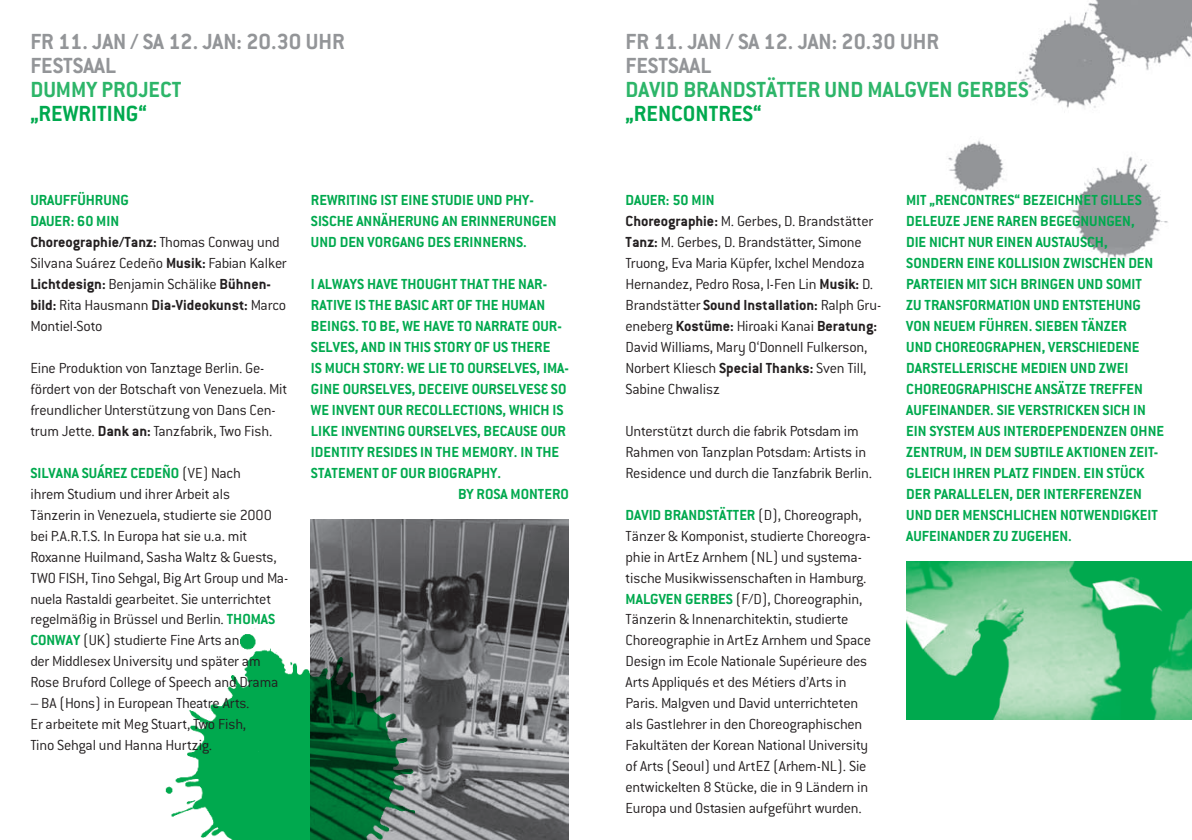
<style>
.page{position:relative;width:1192px;height:840px;background:#fff}
.page>*{position:absolute;margin:0;border:0;box-sizing:border-box;transform-origin:0 0}
.t1{font:700 24px/24px "Conduit ITC";color:#939598}
.t2{font:700 24px "Conduit ITC";color:#2db569}
.t3{font:700 24px "Conduit ITC";color:#00a94e}
.t4{font:300 16px/21px "Conduit ITC";letter-spacing:-.015em;color:#231f20}
.t5{font:700 16px/21px "Conduit ITC";color:#00a94e}
.s1{font-weight:700;color:#00a94e}
.s2{font-weight:700}
</style>
<div class="page">
<img style="left:948px;top:0;width:244px;height:261px">
<img style="left:311px;top:520px;width:258px;height:320px">
<img style="left:906px;top:562px;width:286px;height:157px">
<img style="left:165px;top:624px;width:249px;height:216px">
<h1 class="t1" style="left:30px;top:29px;width:316px">FR 11. JAN / SA 12. JAN: 2O.3O UHR<br>FESTSAAL</h1>
<h1 class="t2" style="left:30px;top:75px;width:141px">DUMMY PROJECT</h1>
<h1 class="t3" style="left:30px;top:99px;width:45px">„REWRITING</h1>
<h1 class="t3" style="left:139px;top:99px;width:10px">“</h1>
<p class="t4" style="left:30px;top:190px;width:258px"><span class="s1">URAUFFÜHRUNG<br>DAUER: 60 MIN<br></span><span class="s2">CHOREOGRAPHIE/TANZ:</span> Thomas Conway und<br>Silvana Suárez Cedeño <span class="s2">MUSIK:</span> Fabian Kalker<br><span class="s2">LICHTDESIGN:</span> Benjamin Schälike <span class="s2">BÜHNEN-<br>BILD:</span> Rita Hausmann <span class="s2">DIA-VIDEOKUNST:</span> Marco<br>Montiel-Soto</p>
<p class="t4" style="left:30px;top:357px;width:259px">Eine Produktion von Tanztage Berlin. Ge&shy;fördert von der Botschaft von Venezuela. Mit freundlicher Unterstützung von Dans Cen&shy;trum Jette. <span class="s2">DANK AN:</span> Tanzfabrik, Two Fish.</p>
<p class="t5" style="left:30px;top:462px;width:8px">SILVANA</p>
<p class="t4" style="left:30px;top:462px;width:259px;text-indent:52px"><span class="s1">SUÁREZ CEDEÑO</span> (VE) Nach<br>ihrem Studium und ihrer Arbeit als<br>Tänzerin in Venezuela, studierte sie 2000 bei P.A.R.T.S. In Europa hat sie u.a. mit Roxanne Huilmand, Sasha Waltz &amp; Guests, TWO FISH, Tino Sehgal, Big Art Group und Ma&shy;nuela Rastaldi gearbeitet. Sie unterrichtet regelmäßig in Brüssel und Berlin. <span class="s1">THOMAS<br>CONWAY</span></p>
<p class="t4" style="left:30px;top:630px;width:250px;text-indent:53px">(UK) studierte Fine Arts an<br>der Middlesex University und später am<br>Rose Bruford College of Speech and Drama</p>
<p class="t4" style="left:30px;top:693px;width:221px">– BA (Hons) in European Theatre Arts.<br>Er arbeitete mit Meg Stuart, Two Fish,<br>Tino Sehgal und Hanna Hurtzig.</p>
<p class="t5" style="left:311px;top:189px;width:247px;text-indent:69px">IST EINE STUDIE UND PHY-<br>SISCHE ANNÄHERUNG AN ERINNERUNGEN<br>UND DEN VORGANG DES ERINNERNS.</p>
<p class="t5" style="left:311px;top:273px;width:238px">I ALWAYS HAVE THOUGHT THAT THE NAR-</p>
<p class="t5" style="left:311px;top:294px;width:236px">RATIVE IS THE BASIC ART OF THE HUMAN</p>
<p class="t5" style="left:311px;top:315px;width:252px">BEINGS. TO BE, WE HAVE TO NARRATE OUR-</p>
<p class="t5" style="left:311px;top:336px;width:239px">SELVES, AND IN THIS STORY OF US THERE</p>
<p class="t5" style="left:311px;top:357px;width:259px">IS MU CH STORY: WE LIE TO OURSELVES, IMA-</p>
<p class="t5" style="left:311px;top:378px;width:257px">GINE OURSELVES, DECEIVE OURSELVES… SO</p>
<p class="t5" style="left:311px;top:399px;width:254px">WE INVENT OUR RECOLLECTIONS, WHICH IS</p>
<p class="t5" style="left:311px;top:420px;width:257px">LIKE INVENTING OURSELVES, BECAUSE OUR</p>
<p class="t5" style="left:311px;top:441px;width:248px">IDENTITY RESIDES IN THE MEM ORY. IN THE</p>
<p class="t5" style="left:311px;top:462px;width:192px">STATEMENT OF OUR BIOGRAPHY.</p>
<p class="t5" style="left:458px;top:483px;width:112px">BY ROSA MONTERO</p>
<p class="t5" style="left:311px;top:189px;width:25px">REWRITING</p>
<h1 class="t1" style="left:626px;top:29px;width:315px">FR 11. JAN / SA 12. JAN: 20.30 UHR<br>FESTSAAL</h1>
<h1 class="t2" style="left:626px;top:75px;width:405px">DAVID BRANDSTÄTTER UND MALGVEN GE RBES</h1>
<h1 class="t3" style="left:626px;top:99px;width:137px">„RENCONTRES“</h1>
<p class="t4" style="left:626px;top:190px;width:257px"><span class="s1">DAUER: 50 MIN<br></span><span class="s2">CHOREOGRAPHIE:</span> M. Gerbes, D. Brandstätter <span class="s2">TANZ:</span> M. Gerbes, D. Brandstätter, Simone Truong, Eva Maria Küpfer, Ixchel Mendoza Hernandez, Pedro Rosa, I-Fen Lin <span class="s2">MUSIK:</span> D.<br>Brandstätter <span class="s2">SOUND INSTALLATION:</span> Ralph Gru&shy;eneberg <span class="s2">KOSTÜME:</span> Hiroaki Kanai <span class="s2">BERATUNG:<br></span>David Williams, Mary O‘Donnell Fulkerson, Norbert Kliesch <span class="s2">SPECIAL THANKS:</span> Sven Till, Sabine Chwalisz</p>
<p class="t4" style="left:626px;top:420px;width:248px">Unterstützt durch die fabrik Potsdam im<br>Rahmen von Tanzplan Potsdam: Artists in<br>Residence und durch die Tanzfabrik Berlin.</p>
<p class="t4" style="left:626px;top:504px;width:247px"><span class="s1">DAVID BRANDSTÄTTER</span> (D), Choreograph, Tänzer &amp; Komponist, studierte Choreogra&shy;phie in ArtEz Arnhem (NL) und systema&shy;tische Musikwissenschaften in Hamburg.<br><span class="s1">MALGVEN GERBES</span> (F/D), Choreographin, Tänzerin &amp; Innenarchitektin, studierte Choreographie in ArtEz Arnhem und Space Design im Ecole Nationale Supérieure des Arts Appliqués et des Métiers d’Arts in Paris. Malgven und David unterrichteten als Gastlehrer in den Choreographischen Fakultäten der Korean National University of Arts (Seoul) und ArtEZ (Arhem-NL). Sie entwickelten 8 Stücke, die in 9 Ländern in Europa und Ostasien aufgeführt wurden.</p>
<p class="t5" style="left:906px;top:189px;width:249px">MIT „RENCONTRES“ BEZEICHNET GILLES<br>DELEUZE JENE RAREN BEGEGNUNGEN,<br>DIE NICHT NUR EINEN AUSTAUSCH,<br>SONDERN EINE KOLLISION ZWISCHEN DEN<br>PARTEIEN MIT SICH BRINGEN UND SOMIT<br>ZU TRANSFORMATION UND ENTSTEHUNG<br>VON NEUEM</p>
<p class="t5" style="left:906px;top:315px;width:233px;text-indent:73px">FÜHREN. SIEBEN TÄNZER<br>UND CHOREOGRAPHEN, VERSCHIEDENE<br>DARSTELLERISCHE MEDIEN UND ZWEI<br>CHOREOGRAPHISCHE ANSÄTZE TREFFE</p>
<p class="t5" style="left:906px;top:378px;width:258px;text-indent:228px">N<br>AUFEINANDER. SIE VERSTRICKEN SICH IN<br>EIN SYSTEM AUS INTERDEPENDENZEN OHNE<br>ZENTRUM, IN DEM</p>
<p class="t5" style="left:906px;top:441px;width:253px;text-indent:108px">SUBTILE AKTIONEN ZEIT-<br>GLEICH IHREN PLATZ FINDEN. EIN STÜCK<br>DER PARALLELEN, DER INTERFERENZEN<br>UND DER MENSCHLICHEN NOTWENDIGKEIT<br>AUFEINANDER ZU ZUGEHEN.</p>
</div>
